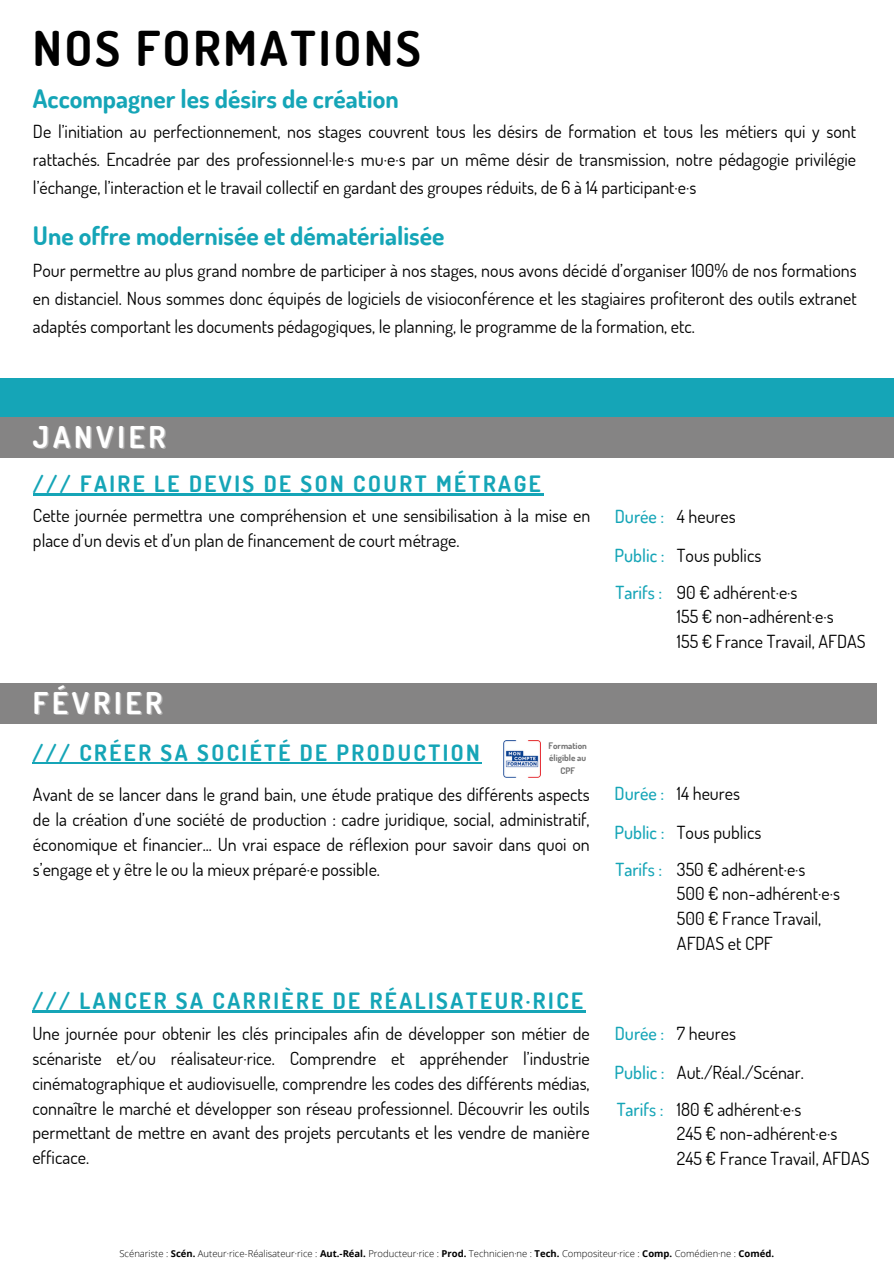
<style>
.page{position:relative;width:894px;height:1264px;background:#fff}
.page>*{position:absolute;margin:0;border:0;box-sizing:border-box;transform-origin:0 0}
.t1{font:700 48px "Dosis";letter-spacing:.06em;color:#000}
.t2{font:700 30px "Dosis";letter-spacing:.13em;color:#fff}
.t3{font:700 25.5px "Dosis";color:#15a5b7}
.t4{font:700 22.5px "Dosis";letter-spacing:.11em;color:#15a5b7}
.t5{font:18px/24.8px "Dosis";color:#000;text-align:justify}
.t6{font:500 18px "Dosis";color:#15a5b7}
.t7{font:300 9.45px "Open Sans";color:#000}
.t8{font:700 9px/12.6px "Dosis";color:#737373;text-align:center}
.s1{font-weight:700}
</style>
<div class="page">
<div style="left:0;top:378px;width:893px;height:39px;background:#15a5b7"></div>
<div style="left:0;top:417px;width:893px;height:41px;background:#858484"></div>
<hr style="left:33px;top:493px;width:510px;height:2px;background:#15a5b7">
<hr style="left:32px;top:762px;width:450px;height:1px;background:#15a5b7">
<img style="left:503px;top:740px;width:37px;height:37px">
<div style="left:0;top:683px;width:876px;height:40px;background:#858484"></div>
<hr style="left:32px;top:1010px;width:553px;height:2px;background:#15a5b7">
<h5 class="t1" style="left:33px;top:17px;width:389px">NOS FORMATIONS</h5>
<h2 class="t3" style="left:33px;top:82px;width:367px">Accompagner les désirs de création</h2>
<h2 class="t5" style="left:33px;top:116px;width:824px;line-height:28.2px">De l’initiation au perfectionnement, nos stages couvrent tous les désirs de formation et tous les métiers qui y sont rattachés. Encadrée par des professionnel·le·s mu·e·s par un même désir de transmission, notre pédagogie privilégie l’échange, l’interaction et le travail collectif en gardant des groupes réduits, de 6 à 14 participant·e·s</h2>
<h5 class="t3" style="left:33px;top:219px;width:413px">Une offre modernisée et dématérialisée</h5>
<h5 class="t5" style="left:33px;top:255px;width:825px;line-height:28.2px">Pour permettre au plus grand nombre de participer à nos stages, nous avons décidé d’organiser 100% de nos formations en distanciel. Nous sommes donc équipés de logiciels de visioconférence et les stagiaires profiteront des outils extranet adaptés comportant les documents pédagogiques, le planning, le programme de la formation, etc.</h5>
<h3 class="t2" style="left:33px;top:417px;width:134px">JANVIER</h3>
<p class="t4" style="left:33px;top:469px;width:509px">/// FAIRE LE DEVIS DE SON COURT MÉTRAGE</p>
<p class="t5" style="left:33px;top:503px;width:558px">Cette journée permettra une compréhension et une sensibilisation à la mise en place d’un devis et d’un plan de financement de court métrage.</p>
<h4 class="t2" style="left:33px;top:683px;width:131px">FÉVRIER</h4>
<p class="t4" style="left:32px;top:738px;width:449px">/// CRÉER SA SOCIÉTÉ DE PRODUCTION</p>
<p class="t8" style="left:548px;top:739px;width:40px">Formation éligible au<br>CPF</p>
<p class="t5" style="left:33px;top:781px;width:558px">Avant de se lancer dans le grand bain, une étude pratique des différents aspects de la création d’une société de production : cadre juridique, social, administratif, économique et financier... Un vrai espace de réflexion pour savoir dans quoi on s’engage et y être le ou la mieux préparé·e possible.</p>
<p class="t6" style="left:614px;top:504px;width:51px">Durée :</p>
<p class="t5" style="left:676px;top:503px;width:60px">4 heures</p>
<p class="t6" style="left:614px;top:543px;width:51px">Public :</p>
<p class="t5" style="left:676px;top:542px;width:86px">Tous publics</p>
<h4 class="t5" style="left:676px;top:579px;width:122px">90 € adhérent·e·s</h4>
<h2 class="t5" style="left:676px;top:603px;width:158px">155 € non-adhérent·e·s</h2>
<h3 class="t5" style="left:676px;top:628px;width:190px">155 € France Travail, AFDAS</h3>
<p class="t6" style="left:615px;top:580px;width:48px">Tarifs :</p>
<h6 class="t6" style="left:614px;top:781px;width:51px">Durée :</h6>
<p class="t5" style="left:676px;top:780px;width:64px">14 heures</p>
<p class="t6" style="left:614px;top:820px;width:51px">Public :</p>
<p class="t5" style="left:676px;top:819px;width:86px">Tous publics</p>
<p class="t5" style="left:676px;top:856px;width:130px">350 € adhérent·e·s</p>
<p class="t5" style="left:676px;top:880px;width:164px">500 € non-adhérent·e·s</p>
<p class="t5" style="left:676px;top:905px;width:146px">500 € France Travail,<br>AFDAS et CPF</p>
<p class="t6" style="left:615px;top:857px;width:48px">Tarifs :</p>
<h3 class="t4" style="left:32px;top:986px;width:552px">/// LANCER SA CARRIÈRE DE RÉALISATEUR·RICE</h3>
<p class="t5" style="left:32px;top:1020px;width:558px">Une journée pour obtenir les clés principales afin de développer son métier de scénariste et/ou réalisateur·rice. Comprendre et appréhender l’industrie cinématographique et audiovisuelle, comprendre les codes des différents médias, connaître le marché et développer son réseau professionnel. Découvrir les outils permettant de mettre en avant des projets percutants et les vendre de manière efficace.</p>
<p class="t6" style="left:614px;top:1021px;width:51px">Durée :</p>
<p class="t5" style="left:676px;top:1020px;width:61px">7 heures</p>
<p class="t6" style="left:614px;top:1060px;width:51px">Public :</p>
<p class="t5" style="left:676px;top:1059px;width:128px">Aut./Réal./Scénar.</p>
<p class="t5" style="left:676px;top:1096px;width:126px">180 € adhérent·e·s</p>
<p class="t5" style="left:676px;top:1120px;width:162px">245 € non-adhérent·e·s</p>
<p class="t5" style="left:676px;top:1145px;width:194px">245 € France Travail, AFDAS</p>
<h4 class="t6" style="left:616px;top:1097px;width:48px">Tarifs :</h4>
<h1 class="t7" style="left:119px;top:1246px;width:656px">Scénariste : <span class="s1">Scén.</span> Auteur·rice-Réalisateur·rice : <span class="s1">Aut.-Réal.</span> Producteur·rice : <span class="s1">Prod.</span> Technicien·ne : <span class="s1">Tech.</span> Compositeur·rice : <span class="s1">Comp.</span> Comédien·ne : <span class="s1">Coméd.</span></h1>
</div>
